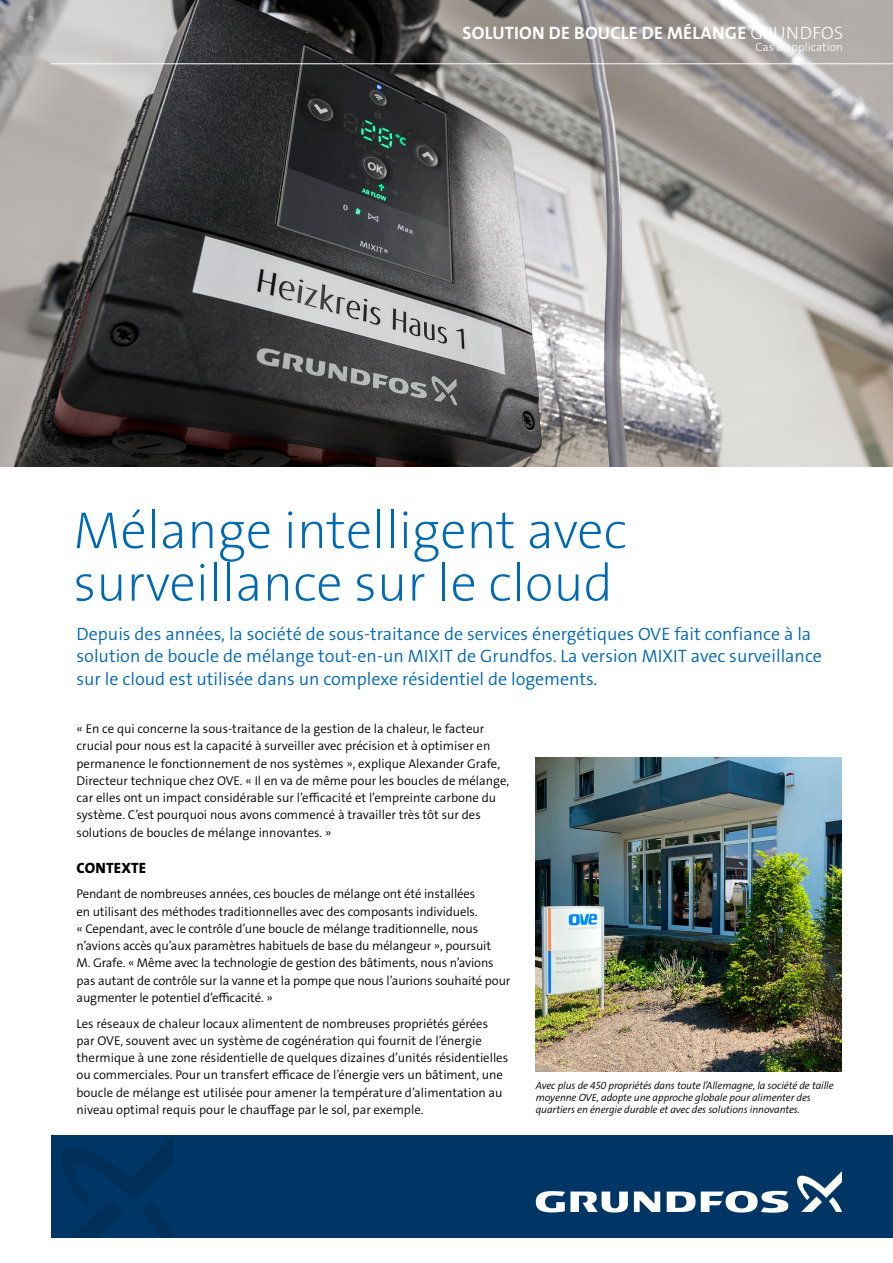
<style>
.page{position:relative;width:893px;height:1263px;background:#fff}
.page>*{position:absolute;margin:0;border:0;box-sizing:border-box;transform-origin:0 0}
.t1{font:52.5px/52.5px "Grundfos The Sans V2 OT 2 XL";color:#0069b4}
.t2{font:18px/22.5px "Grundfos The Sans V2 OT 4 SL";color:#0069b4}
.t3{font:18px "Grundfos The Sans V2 OT 7 B";letter-spacing:.015em;color:#fff}
.t4{font:15px "Grundfos The Sans V2 OT 8 XB";letter-spacing:.015em;color:#000}
.t5{font:12.75px/17.2px "Grundfos The Sans V2 OT 4 SL";color:#000}
.t6{font:12px "Grundfos The Sans V2 OT 3 L";color:#fff}
.t7{font:10.5px/12px "Grundfos The Sans V2 OT 4 SL Italic";letter-spacing:-.01em;color:#000}
.s1{font-family:"Grundfos The Sans V2 OT 3 L"}
</style>
<div class="page">
<img style="left:0;top:0;width:893px;height:467px">
<img style="left:536px;top:757px;width:306px;height:315px">
<div style="left:51px;top:1135px;width:842px;height:102px;background:#003665"></div>
<svg style="left:634px;top:1191px;width:26px;height:21px"></svg>
<svg style="left:536px;top:1191px;width:92px;height:21px"></svg>
<svg style="left:667px;top:1191px;width:121px;height:22px"></svg>
<svg style="left:797px;top:1171px;width:45px;height:41px"></svg>
<svg style="left:61px;top:1137px;width:112px;height:100px"></svg>
<hr style="left:51px;top:63px;width:842px;height:1px;background:#fff">
<h2 class="t3" style="left:462px;top:21px;width:382px">SOLUTION DE BOUCLE DE MÉLANGE <span class="s1">GRUNDFOS</span></h2>
<p class="t6" style="left:755px;top:39px;width:89px">Cas d’application</p>
<h1 class="t1" style="left:73px;top:504px;width:555px">Mélange intelligent avec surveillance sur le cloud</h1>
<p class="t2" style="left:77px;top:622px;width:747px">Depuis des années, la société de sous-traitance de services énergétiques OVE fait confiance à la solution de boucle de mélange tout-en-un MIXIT de Grundfos. La version MIXIT avec surveillance sur le cloud est utilisée dans un complexe résidentiel de logements.</p>
<p class="t5" style="left:77px;top:720px;width:434px">« En ce qui concerne la sous-traitance de la gestion de la chaleur, le facteur crucial pour nous est la capacité à surveiller avec précision et à optimiser en permanence le fonctionnement de nos systèmes », explique Alexander Grafe, Directeur technique chez OVE. « Il en va de même pour les boucles de mélange, car elles ont un impact considérable sur l’efficacité et l’empreinte carbone du système. C’est pourquoi nous avons commencé à travailler très tôt sur des solutions de boucles de mélange innovantes. »</p>
<p class="t4" style="left:77px;top:858px;width:71px">CONTEXTE</p>
<p class="t5" style="left:77px;top:885px;width:435px">Pendant de nombreuses années, ces boucles de mélange ont été installées<br>en utilisant des méthodes traditionnelles avec des composants individuels.<br>« Cependant, avec le contrôle d’une boucle de mélange traditionnelle, nous n’avions accès qu’aux paramètres habituels de base du mélangeur », poursuit<br>M. Grafe. « Même avec la technologie de gestion des bâtiments, nous n’avions pas autant de contrôle sur la vanne et la pompe que nous l’aurions souhaité pour augmenter le potentiel d’efficacité. »</p>
<p class="t5" style="left:77px;top:1015px;width:433px">Les réseaux de chaleur locaux alimentent de nombreuses propriétés gérées par OVE, souvent avec un système de cogénération qui fournit de l’énergie thermique à une zone résidentielle de quelques dizaines d’unités résidentielles ou commerciales. Pour un transfert efficace de l’énergie vers un bâtiment, une boucle de mélange est utilisée pour amener la température d’alimentation au niveau optimal requis pour le chauffage par le sol, par exemple.</p>
<p class="t7" style="left:536px;top:1080px;width:299px">Avec plus de 450 propriétés dans toute l’Allemagne, la société de taille moyenne OVE, adopte une approche globale pour alimenter des quartiers en énergie durable et avec des solutions innovantes.</p>
</div>
